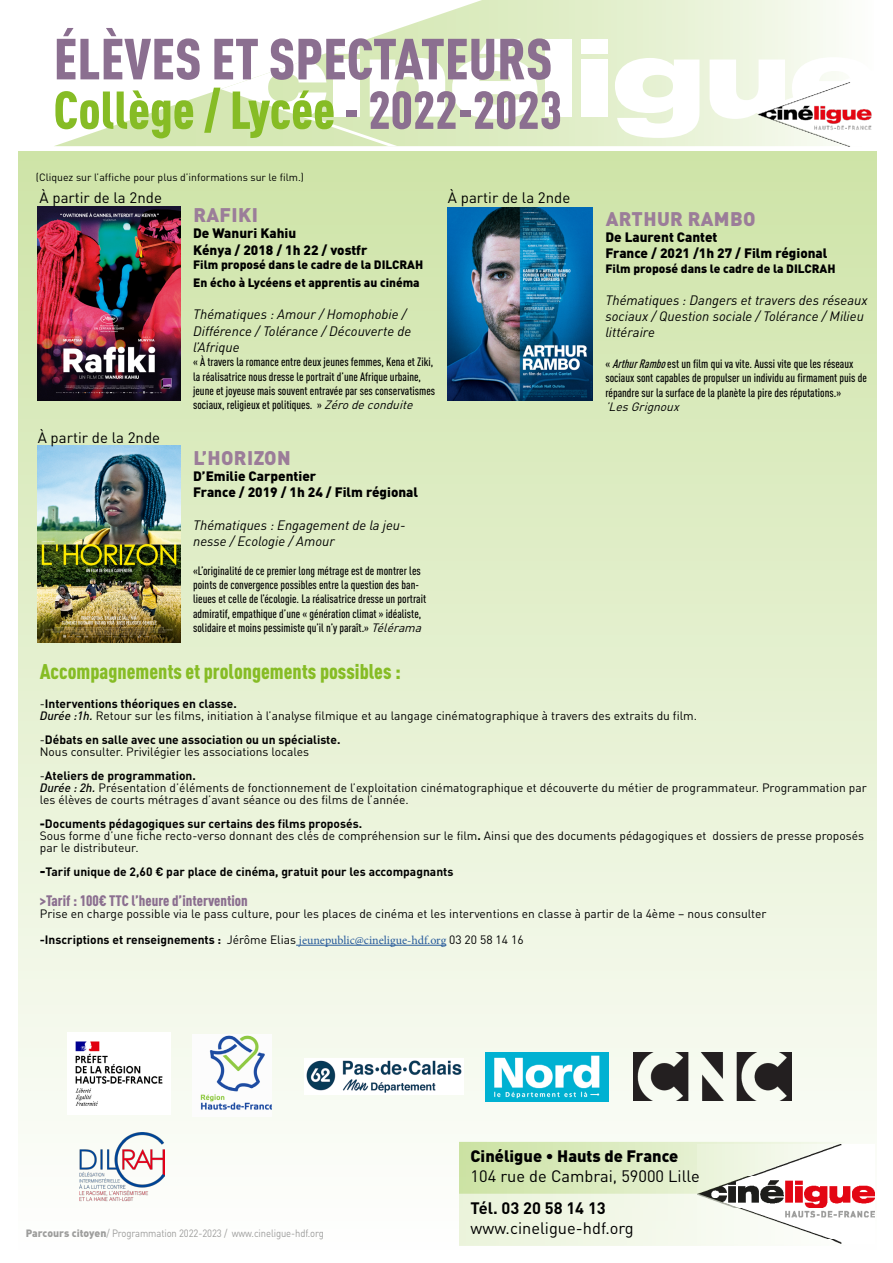
<style>
.page{position:relative;width:893px;height:1263px;background:#fff}
.page>*{position:absolute;margin:0;border:0;box-sizing:border-box;transform-origin:0 0}
.t1{font:900 condensed 57px "DIN Pro";color:#8b6f90}
.t2{font:900 condensed 52.5px "DIN Pro";color:#86bc25}
.t3{font:900 condensed 21px "DIN Pro";color:#86bc25}
.t4{font:900 19.5px "DIN Pro";letter-spacing:.02em;color:#9b7d99}
.t5{font:16.35px "DIN Pro";color:#000}
.t6{font:900 16.35px "DIN Pro";color:#000}
.t7{font:700 16.35px "DIN Pro";color:#000}
.t8{font:15px "DIN Pro";color:#000}
.t9{font:900 condensed 15px "DIN Pro";color:#8b6f90}
.t10{font:italic 13.5px/16.2px "DIN Pro";color:#000}
.t11{font:900 13.5px/16.2px "DIN Pro";color:#000}
.t12{font:12px/12px "DIN Pro";color:#000}
.t13{font:500 condensed 12px/14.4px "DIN Pro";color:#000}
.t14{font:700 12px "DIN Pro";color:#000}
.t15{font:900 12px/18px "DIN Pro";color:#000}
.t16{font:italic 12px "DIN Pro";color:#000}
.t17{font:10.5px "DIN Pro";letter-spacing:-.01em;color:#9d9d9c;scale:.9 1}
.t18{font:10.5px "DIN Pro";color:#000}
.s1{color:#8b6f90}
.s2{font-weight:400;font-style:italic;font-stretch:normal}
.s3{font-style:italic}
.s4{font-weight:700}
.s5{font-weight:500;font-style:italic}
.s6{font-weight:900}
.s7{font-weight:900;font-size:13.5px}
.s8{font-weight:400}
.s9{font-family:"Minion Pro";font-weight:400;color:#275b9b}
</style>
<div class="page">
<div style="left:18px;top:151px;width:859px;height:1099px;background:linear-gradient(to bottom,#cee3a7,#fefefe)"></div>
<svg style="left:55px;top:0;width:784px;height:146px"></svg>
<svg style="left:221px;top:42px;width:224px;height:104px"></svg>
<svg style="left:452px;top:39px;width:86px;height:80px"></svg>
<div style="left:545px;top:39px;width:26px;height:78px;background:#fff"></div>
<div style="left:581px;top:39px;width:27px;height:15px;background:#fff"></div>
<div style="left:581px;top:60px;width:27px;height:57px;background:#fff"></div>
<svg style="left:615px;top:58px;width:84px;height:80px"></svg>
<svg style="left:710px;top:57px;width:129px;height:89px"></svg>
<img style="left:752px;top:78px;width:120px;height:69px">
<img style="left:38px;top:207px;width:142px;height:194px">
<img style="left:38px;top:446px;width:142px;height:197px">
<img style="left:448px;top:208px;width:145px;height:193px">
<hr style="left:296px;top:945px;width:150px;height:1px;background:#275b9b">
<img style="left:846px;top:1144px;width:28px;height:99px">
<svg style="left:459px;top:1142px;width:387px;height:103px"></svg>
<img style="left:193px;top:1034px;width:78px;height:82px">
<img style="left:485px;top:1052px;width:123px;height:50px">
<img style="left:634px;top:1052px;width:157px;height:48px">
<img style="left:305px;top:1059px;width:158px;height:35px">
<img style="left:68px;top:1032px;width:102px;height:83px">
<img style="left:80px;top:1132px;width:84px;height:69px">
<h1 class="t1" style="left:54px;top:15px;width:500px">ÉLÈVES ET SPECTATEURS</h1>
<h2 class="t2" style="left:54px;top:69px;width:510px">Collège / Lycée <span class="s1">- 2022-2023</span></h2>
<p class="t18" style="left:36px;top:169px;width:270px">(Cliquez sur l’affiche pour plus d’informations sur le film.)</p>
<p class="t8" style="left:40px;top:186px;width:124px">À partir de la 2nde</p>
<p class="t8" style="left:38px;top:426px;width:124px">À partir de la 2nde</p>
<h3 class="t4" style="left:193px;top:198px;width:66px">RAFIKI</h3>
<p class="t11" style="left:193px;top:224px;width:176px">De Wanuri Kahiu<br>Kénya / 2018 / 1h 22 / vostfr</p>
<p class="t15" style="left:193px;top:254px;width:232px">Film proposé dans le cadre de la DILCRAH<br>En écho à Lycéens et apprentis au cinéma</p>
<p class="t10" style="left:193px;top:305px;width:220px">Thématiques : Amour / Homophobie /<br>Différence / Tolérance / Découverte de l’Afrique</p>
<p class="t13" style="left:193px;top:354px;width:244px">« À travers la romance entre deux jeunes femmes, Kena et Ziki, la réalisatrice nous dresse le portrait d’une Afrique urbaine, jeune et joyeuse mais souvent entravée par ses conservatismes sociaux, religieux et politiques. » <span class="s2">Zérodeconduite</span></p>
<h3 class="t4" style="left:193px;top:441px;width:99px">L’HORIZON</h3>
<p class="t11" style="left:193px;top:466px;width:226px">D’Emilie Carpentier<br>France / 2019 / 1h 24 / Film régional</p>
<p class="t10" style="left:193px;top:515px;width:214px">Thématiques : Engagement de la jeu&shy;nesse / Ecologie / Amour</p>
<p class="t13" style="left:193px;top:562px;width:234px">«L’originalité de ce premier long métrage est de montrer les points de convergence possibles entre la question des ban&shy;lieues et celle de l’écologie. La réalisatrice dresse un portrait admiratif, empathique d’une « génération climat » idéaliste, solidaire et moins pessimiste qu’il n’y paraît.» <span class="s2">Télérama</span></p>
<p class="t8" style="left:448px;top:186px;width:124px">À partir de la 2nde</p>
<h3 class="t4" style="left:606px;top:202px;width:152px">ARTHUR RAMBO</h3>
<p class="t11" style="left:605px;top:227px;width:223px">De Laurent Cantet<br>France / 2021 /1h 27 / Film régional</p>
<p class="t15" style="left:605px;top:258px;width:232px">Film proposé dans le cadre de la DILCRAH</p>
<p class="t10" style="left:605px;top:291px;width:264px">Thématiques : Dangers et travers des réseaux sociaux / Question sociale / Tolérance / Milieu littéraire</p>
<p class="t13" style="left:605px;top:356px;width:263px">« <span class="s3">ArthurRambo</span>est un film qui va vite. Aussi vite que les réseaux sociaux sont capables de propulser un individu au firmament puis de répandre sur la surface de la planète la pire des réputations.»</p>
<p class="t16" style="left:605px;top:397px;width:79px">’LesGrignoux</p>
<h3 class="t3" style="left:40px;top:655px;width:363px">Accompagnements et prolongements possibles :</h3>
<p class="t12" style="left:40px;top:696px;width:659px">-<span class="s4">Interventions théoriques en classe.<br></span><span class="s5">Durée :1h.</span> Retour sur les films, initiation à l’analyse filmique et au langage cinématographique à travers des extraits du film.</p>
<p class="t12" style="left:40px;top:732px;width:302px">-<span class="s4">Débats en salle avec une association ou un spécialiste.<br></span>Nous consulter. Privilégier les associations locales</p>
<p class="t12" style="left:40px;top:768px;width:828px">-<span class="s4">Ateliers de programmation.<br></span><span class="s5">Durée : 2h.</span> Présentation d’éléments de fonctionnement de l’exploitation cinématographique et découverte du métier de programmateur. Programmation par les élèves de courts métrages d’avant séance ou des films de l’année.</p>
<p class="t12" style="left:40px;top:816px;width:826px"><span class="s6">-</span><span class="s4">Documents pédagogiques sur certains des films proposés.<br></span>Sous forme d’une fiche recto-verso donnant des clés de compréhension sur le film<span class="s4">.</span> Ainsi que des documents pédagogiques et dossiers de presse proposés par le distributeur.</p>
<p class="t14" style="left:40px;top:861px;width:415px"><span class="s7">-</span>Tarif unique de 2,60 € par place de cinéma, gratuit pour les accompagnants</p>
<p class="t9" style="left:40px;top:888px;width:210px">&gt;Tarif : 100€ TTC l’heure d’intervention</p>
<p class="t12" style="left:40px;top:906px;width:728px">Prise en charge possible via le pass culture, pour les places de cinéma et les interventions en classe à partir de la 4ème – nous consulter</p>
<p class="t14" style="left:40px;top:930px;width:485px">-Inscriptions et renseignements : <span class="s8">Jérôme Elias</span> <span class="s9">jeunepublic@cineligue-hdf.org</span> <span class="s8">03 20 58 14 16</span></p>
<h3 class="t6" style="left:471px;top:1142px;width:209px">Cinéligue • Hauts de France</h3>
<h3 class="t5" style="left:471px;top:1163px;width:231px">104 rue de Cambrai, 59000 Lille</h3>
<h3 class="t7" style="left:471px;top:1195px;width:137px">Tél. 03 20 58 14 13</h3>
<p class="t17" style="left:26px;top:1224px;width:333px"><span class="s6">Parcours citoyen</span>/ Programmation 2022-2023 / www.cineligue-hdf.org</p>
<h3 class="t5" style="left:471px;top:1215px;width:165px">www.cineligue-hdf.org</h3>
</div>
